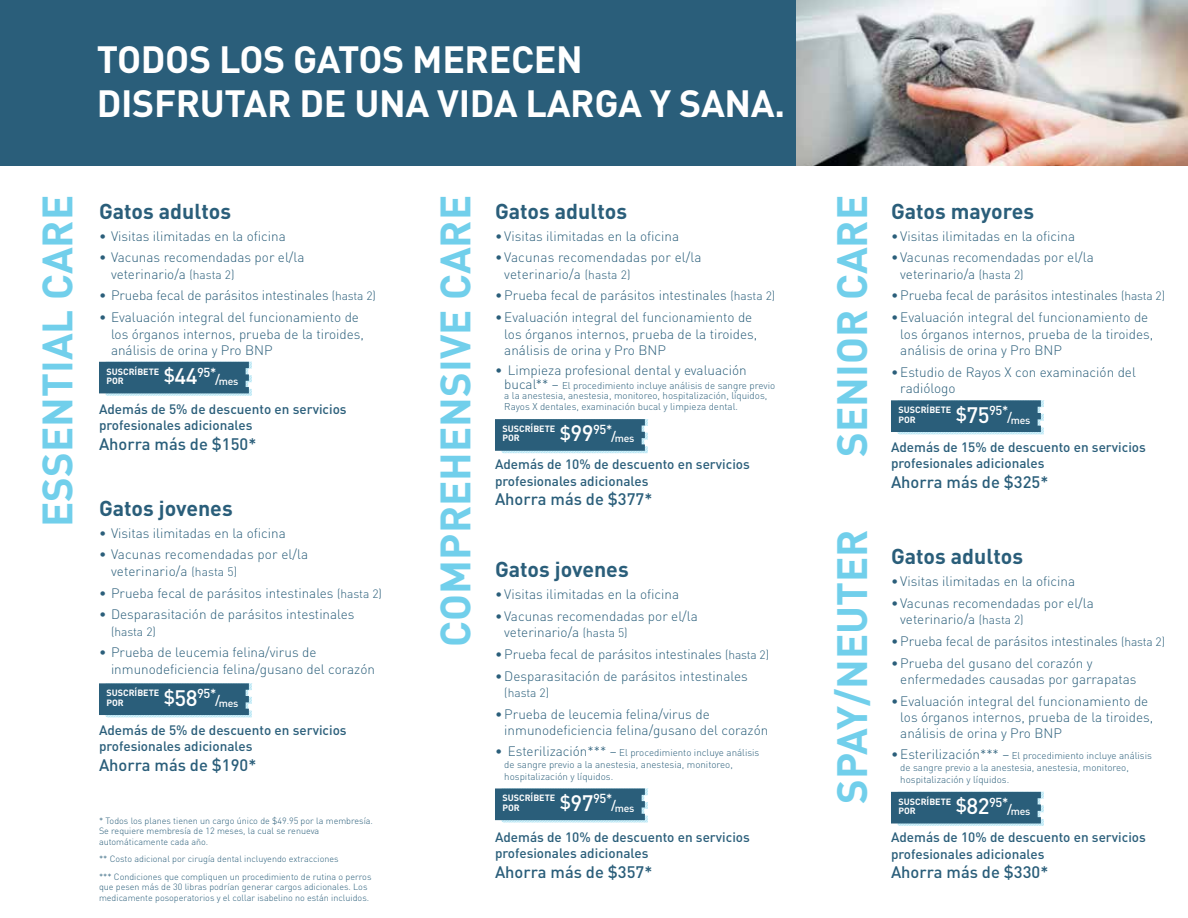
<style>
.page{position:relative;width:1188px;height:918px;background:#fff}
.page>*{position:absolute;margin:0;border:0;box-sizing:border-box;transform-origin:0 0}
.t1{font:700 41.85px "DIN";color:#71cfeb}
.t2{font:700 37.5px/44.5px "DIN";letter-spacing:-.01em;color:#fff}
.t3{font:700 21.3px "DIN";color:#2a5e7a}
.t4{font:500 16.5px "DIN";color:#2a5e7a}
.t5{font:300 13.5px/16.2px "DIN";color:#2a5e7a}
.t6{font:500 13.5px/16.2px "DIN";color:#2a5e7a}
.t7{font:500 12.9px "DIN";letter-spacing:-.025em;color:#fff}
.t8{font:300 12px "DIN";letter-spacing:-.005em;color:#2a5e7a}
.t9{font:500 10.5px "DIN";letter-spacing:-.025em;color:#fff}
.t10{font:300 9.75px/12px "DIN";color:#2a5e7a}
.t11{font:300 9px/10.5px "DIN";color:#2a5e7a}
.t12{font:700 9px/9.4px "DIN";color:#fff}
.s1{font-size:12px}
.s2{font-size:18.6px}
.s3{font-size:22.2px}
.s4{font-size:12.9px}
.s5{font-size:13.5px}
</style>
<div class="page">
<div style="left:0;top:0;width:796px;height:166px;background:#2a5e7a"></div>
<img style="left:796px;top:0;width:392px;height:166px">
<svg style="left:99px;top:683px;width:153px;height:34px;background:#396b86"></svg>
<svg style="left:99px;top:362px;width:153px;height:34px;background:#3b6c86"></svg>
<svg style="left:891px;top:400px;width:153px;height:34px;background:#396b86"></svg>
<svg style="left:495px;top:419px;width:153px;height:34px;background:#396b85"></svg>
<svg style="left:495px;top:788px;width:153px;height:34px;background:#396b86"></svg>
<svg style="left:891px;top:792px;width:153px;height:34px;background:#3a6c86"></svg>
<h2 class="t2" style="left:97px;top:35px;width:690px">TODOS LOS GATOS MERECEN<br>DISFRUTAR DE UNA VIDA LARGA Y SANA.</h2>
<h1 class="t1" style="left:30px;top:527px;width:333px;rotate:-90deg">ESSENTIAL CARE</h1>
<h1 class="t1" style="left:428px;top:647px;width:453px;rotate:-90deg">COMPREHENSIVE CARE</h1>
<h3 class="t3" style="left:99px;top:197px;width:134px">Gatos adultos</h3>
<p class="t5" style="left:99px;top:227px;width:188px">• Visitas ilimitadas en la oficina</p>
<p class="t5" style="left:111px;top:249px;width:195px;text-indent:-12px">• Vacunas recomendadas por el/la veterinario/a <span class="s1">(hasta 2)</span></p>
<p class="t5" style="left:99px;top:287px;width:278px">• Prueba fecal de parásitos intestinales <span class="s1">(hasta 2)</span></p>
<p class="t5" style="left:111px;top:309px;width:255px;text-indent:-12px">• Evaluación integral del funcionamiento de los órganos internos, prueba de la tiroides, análisis de orina y Pro BNP</p>
<p class="t12" style="left:107px;top:366px;width:54px">SUSCRÍBETE<br>POR</p>
<p class="t7" style="left:164px;top:364px;width:54px"><span class="s2">$</span><span class="s3">44</span>95*</p>
<p class="t9" style="left:215px;top:375px;width:25px"><span class="s4">/</span>mes</p>
<p class="t6" style="left:99px;top:401px;width:249px">Además de 5% de descuento en servicios profesionales adicionales</p>
<p class="t4" style="left:99px;top:434px;width:159px">Ahorra más de $150*</p>
<h3 class="t3" style="left:99px;top:494px;width:135px">Gatos jovenes</h3>
<p class="t5" style="left:99px;top:525px;width:188px">• Visitas ilimitadas en la oficina</p>
<p class="t5" style="left:111px;top:546px;width:199px;text-indent:-12px">• Vacunas recomendadas por el/la veterinario/a <span class="s1">(hasta 5)</span></p>
<p class="t5" style="left:99px;top:584px;width:285px">• Prueba fecal de parásitos intestinales <span class="s1">(hasta 2)</span></p>
<p class="t5" style="left:99px;top:606px;width:257px">• Desparasitación de parásitos intestinales</p>
<p class="t8" style="left:111px;top:624px;width:46px">(hasta 2)</p>
<p class="t5" style="left:111px;top:644px;width:266px;text-indent:-12px">• Prueba de leucemia felina/virus de inmunodeficiencia felina/gusano del corazón</p>
<p class="t12" style="left:107px;top:688px;width:54px">SUSCRÍBETE<br>POR</p>
<p class="t7" style="left:164px;top:685px;width:54px"><span class="s2">$</span><span class="s3">58</span>95*</p>
<p class="t9" style="left:215px;top:696px;width:25px"><span class="s4">/</span>mes</p>
<p class="t6" style="left:99px;top:721px;width:249px">Además de 5% de descuento en servicios profesionales adicionales</p>
<p class="t4" style="left:99px;top:754px;width:159px">Ahorra más de $190*</p>
<p class="t11" style="left:99px;top:815px;width:276px">* Todos los planes tienen un cargo único de $49.95 por la membresía.<br>Se requiere membresía de 12 meses, la cual se renueva automáticamente cada año.</p>
<p class="t11" style="left:99px;top:850px;width:274px;line-height:17.2px">** Costo adicional por cirugía dental incluyendo extracciones<br>*** Condiciones que compliquen un procedimiento de rutina o perros</p>
<p class="t11" style="left:99px;top:881px;width:272px">que pesen más de 30 libras podrían generar cargos adicionales. Los medicamente posoperatorios y el collar isabelino no están incluidos.</p>
<h3 class="t3" style="left:495px;top:197px;width:134px">Gatos adultos</h3>
<p class="t5" style="left:495px;top:227px;width:186px">• Visitas ilimitadas en la oficina</p>
<p class="t5" style="left:504px;top:249px;width:199px;text-indent:-9px">• Vacunas recomendadas por el/la veterinario/a <span class="s1">(hasta 2)</span></p>
<p class="t5" style="left:495px;top:287px;width:282px">•Prueba fecal de parásitos intestinales <span class="s1">(hasta 2)</span></p>
<p class="t5" style="left:504px;top:309px;width:255px;text-indent:-9px">•Evaluación integral del funcionamiento de los órganos internos, prueba de la tiroides, análisis de orina y Pro BNP</p>
<p class="t5" style="left:495px;top:362px;width:253px">• Limpieza profesional dental y evaluación</p>
<p class="t10" style="left:504px;top:380px;width:272px;line-height:10.5px"><span class="s5">bucal** –</span> El procedimiento incluye análisis de sangre previo a la anestesia, anestesia, monitoreo, hospitalización, líquidos,<br>Rayos X dentales, examinación bucal y limpieza dental.</p>
<p class="t12" style="left:503px;top:424px;width:54px">SUSCRÍBETE<br>POR</p>
<p class="t7" style="left:560px;top:421px;width:54px"><span class="s2">$</span><span class="s3">99</span>95*</p>
<p class="t9" style="left:611px;top:432px;width:25px"><span class="s4">/</span>mes</p>
<p class="t6" style="left:495px;top:456px;width:256px">Además de 10% de descuento en servicios profesionales adicionales</p>
<p class="t4" style="left:495px;top:489px;width:159px">Ahorra más de $377*</p>
<h1 class="t1" style="left:825px;top:457px;width:263px;rotate:-90deg">SENIOR CARE</h1>
<h3 class="t3" style="left:891px;top:197px;width:145px">Gatos mayores</h3>
<p class="t5" style="left:891px;top:227px;width:186px">• Visitas ilimitadas en la oficina</p>
<p class="t5" style="left:900px;top:249px;width:195px;text-indent:-9px">• Vacunas recomendadas por el/la veterinario/a <span class="s1">(hasta 2)</span></p>
<p class="t5" style="left:891px;top:287px;width:276px">•Prueba fecal de parásitos intestinales <span class="s1">(hasta 2)</span></p>
<p class="t5" style="left:900px;top:309px;width:255px;text-indent:-9px">•Evaluación integral del funcionamiento de los órganos internos, prueba de la tiroides, análisis de orina y Pro BNP</p>
<p class="t5" style="left:900px;top:364px;width:237px;text-indent:-9px">•Estudio de Rayos X con examinación del radiólogo</p>
<p class="t12" style="left:899px;top:405px;width:54px">SUSCRÍBETE<br>POR</p>
<p class="t7" style="left:956px;top:402px;width:54px"><span class="s2">$</span><span class="s3">75</span>95*</p>
<p class="t9" style="left:1007px;top:413px;width:25px"><span class="s4">/</span>mes</p>
<p class="t6" style="left:891px;top:439px;width:256px">Además de 15% de descuento en servicios profesionales adicionales</p>
<p class="t4" style="left:891px;top:472px;width:159px">Ahorra más de $325*</p>
<h1 class="t1" style="left:825px;top:804px;width:276px;rotate:-90deg">SPAY/NEUTER</h1>
<h3 class="t3" style="left:891px;top:543px;width:134px">Gatos adultos</h3>
<p class="t5" style="left:891px;top:573px;width:186px">• Visitas ilimitadas en la oficina</p>
<p class="t5" style="left:900px;top:595px;width:195px;text-indent:-9px">• Vacunas recomendadas por el/la veterinario/a <span class="s1">(hasta 2)</span></p>
<p class="t5" style="left:891px;top:633px;width:276px">•Prueba fecal de parásitos intestinales <span class="s1">(hasta 2)</span></p>
<p class="t5" style="left:900px;top:655px;width:238px;text-indent:-9px">•Prueba del gusano del corazón y enfermedades causadas por garrapatas</p>
<p class="t5" style="left:900px;top:693px;width:255px;text-indent:-9px">•Evaluación integral del funcionamiento de los órganos internos, prueba de la tiroides, análisis de orina y Pro BNP</p>
<p class="t10" style="left:900px;top:749px;width:253px;text-indent:-9px"><span class="s5">•Esterilización*** –</span> El procedimiento incluye análisis de sangre previo a la anestesia, anestesia, monitoreo, hospitalización y líquidos.</p>
<h3 class="t3" style="left:495px;top:556px;width:135px">Gatos jovenes</h3>
<p class="t5" style="left:495px;top:586px;width:186px">• Visitas ilimitadas en la oficina</p>
<p class="t5" style="left:504px;top:608px;width:195px;text-indent:-9px">• Vacunas recomendadas por el/la veterinario/a <span class="s1">(hasta 5)</span></p>
<p class="t5" style="left:495px;top:646px;width:276px">•Prueba fecal de parásitos intestinales <span class="s1">(hasta 2)</span></p>
<p class="t5" style="left:495px;top:668px;width:254px">•Desparasitación de parásitos intestinales</p>
<p class="t8" style="left:504px;top:685px;width:46px">(hasta 2)</p>
<p class="t5" style="left:504px;top:706px;width:266px;text-indent:-9px">•Prueba de leucemia felina/virus de inmunodeficiencia felina/gusano del corazón</p>
<p class="t10" style="left:504px;top:746px;width:257px;text-indent:-9px"><span class="s5">• Esterilización*** –</span> El procedimiento incluye análisis de sangre previo a la anestesia, anestesia, monitoreo, hospitalización y líquidos.</p>
<p class="t12" style="left:503px;top:793px;width:54px">SUSCRÍBETE<br>POR</p>
<p class="t7" style="left:560px;top:790px;width:54px"><span class="s2">$</span><span class="s3">97</span>95*</p>
<p class="t9" style="left:611px;top:801px;width:25px"><span class="s4">/</span>mes</p>
<p class="t12" style="left:899px;top:796px;width:54px">SUSCRÍBETE<br>POR</p>
<p class="t7" style="left:956px;top:794px;width:54px"><span class="s2">$</span><span class="s3">82</span>95*</p>
<p class="t9" style="left:1007px;top:805px;width:25px"><span class="s4">/</span>mes</p>
<p class="t6" style="left:495px;top:828px;width:256px">Además de 10% de descuento en servicios profesionales adicionales</p>
<p class="t4" style="left:495px;top:861px;width:159px">Ahorra más de $357*</p>
<p class="t6" style="left:891px;top:829px;width:256px">Además de 10% de descuento en servicios profesionales adicionales</p>
<p class="t4" style="left:891px;top:862px;width:159px">Ahorra más de $330*</p>
</div>
